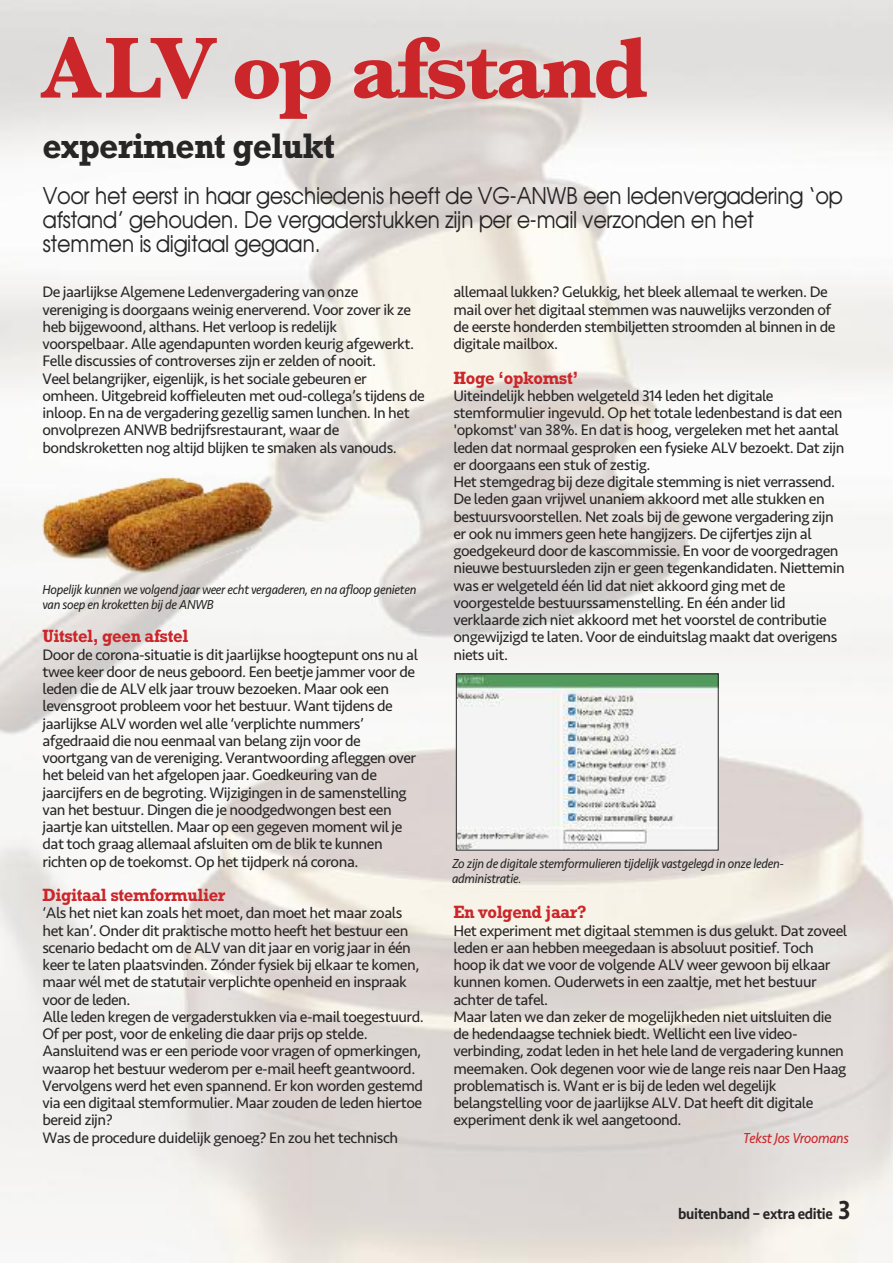
<style>
.page{position:relative;width:893px;height:1263px;background:#fff}
.page>*{position:absolute;margin:0;border:0;box-sizing:border-box;transform-origin:0 0}
.t1{font:700 90px "Baskerville";letter-spacing:-.04em;color:#cb262a}
.t2{font:700 36px "Rockwell";letter-spacing:-.02em;color:#272526;scale:.93 1}
.t3{font:22.5px/24px "Avant Garde";letter-spacing:-.02em;color:#272526;scale:.93 1}
.t4{font:700 18px "Rockwell";letter-spacing:-.02em;color:#cb262a;scale:.93 1}
.t5{font:15.75px/17.2px "Seravek";letter-spacing:-.03em;color:#272526}
.t6{font:500 15.75px "Seravek";letter-spacing:-.025em;color:#272526;scale:.93 1}
.t7{font:italic 15px "Seravek";letter-spacing:-.025em;color:#cb262a;scale:.93 1}
.t8{font:italic 13.5px/15px "Seravek";letter-spacing:-.025em;color:#272526;scale:.93 1}
.s1{font-size:27px}
</style>
<div class="page">
<img style="left:1px;top:0;width:892px;height:1263px">
<img style="left:43px;top:473px;width:229px;height:102px">
<img style="left:458px;top:675px;width:259px;height:173px">
<div style="left:456px;top:673px;width:263px;height:177px;border:1px solid #272526"></div>
<h1 class="t1" style="left:43px;top:14px;width:607px">ALV op afstand</h1>
<h2 class="t2" style="left:43px;top:125px;width:316px">experiment gelukt</h2>
<h3 class="t3" style="left:43px;top:184px;width:862px">Voor het eerst in haar geschiedenis heeft de VG-ANWB een ledenvergadering ‘op afstand’ gehouden. De vergaderstukken zijn per e-mail verzonden en het stemmen is digitaal gegaan.</h3>
<p class="t5" style="left:43px;top:283px;width:384px">De jaarlijkse Algemene Ledenvergadering van onze vereniging is doorgaans weinig enerverend. Voor zover ik ze heb bijgewoond, althans. Het verloop is redelijk voorspelbaar. Alle agendapunten worden keurig afgewerkt.<br>Felle discussies of controverses zijn er zelden of nooit.<br>Veel belangrijker, eigenlijk, is het sociale gebeuren er omheen. Uitgebreid koffieleuten met oud-collega’s tijdens de inloop. En na de vergadering gezellig samen lunchen. In het onvolprezen ANWB bedrijfsrestaurant, waar de bondskroketten nog altijd blijken te smaken als vanouds.</p>
<p class="t8" style="left:43px;top:582px;width:404px">Hopelijk kunnen we volgend jaar weer echt vergaderen, en na afloop genieten van soep en kroketten bij de ANWB</p>
<p class="t4" style="left:43px;top:626px;width:158px">Uitstel, geen afstel</p>
<p class="t5" style="left:43px;top:646px;width:377px">Door de corona-situatie is dit jaarlijkse hoogtepunt ons nu al twee keer door de neus geboord. Een beetje jammer voor de leden die de ALV elk jaar trouw bezoeken. Maar ook een levensgroot probleem voor het bestuur. Want tijdens de jaarlijkse ALV worden wel alle ‘verplichte nummers’ afgedraaid die nou eenmaal van belang zijn voor de voortgang van de vereniging. Verantwoording afleggen over het beleid van het afgelopen jaar. Goedkeuring van de jaarcijfers en de begroting. Wijzigingen in de samenstelling van het bestuur. Dingen die je noodgedwongen best een jaartje kan uitstellen. Maar op een gegeven moment wil je dat toch graag allemaal afsluiten om de blik te kunnen richten op de toekomst. Op het tijdperk ná corona.</p>
<p class="t4" style="left:43px;top:884px;width:198px">Digitaal stemformulier</p>
<p class="t5" style="left:42px;top:904px;width:383px">‘Als het niet kan zoals het moet, dan moet het maar zoals het kan’. Onder dit praktische motto heeft het bestuur een scenario bedacht om de ALV van dit jaar en vorig jaar in één keer te laten plaatsvinden. Zónder fysiek bij elkaar te komen, maar wél met de statutair verplichte openheid en inspraak voor de leden.<br>Alle leden kregen de vergaderstukken via e-mail toegestuurd.<br>Of per post, voor de enkeling die daar prijs op stelde.<br>Aansluitend was er een periode voor vragen of opmerkingen, waarop het bestuur wederom per e-mail heeft geantwoord.<br>Vervolgens werd het even spannend. Er kon worden gestemd via een digitaal stemformulier. Maar zouden de leden hiertoe bereid zijn?<br>Was de procedure duidelijk genoeg? En zou het technisch</p>
<p class="t5" style="left:453px;top:283px;width:383px">allemaal lukken? Gelukkig, het bleek allemaal te werken. De mail over het digitaal stemmen was nauwelijks verzonden of de eerste honderden stembiljetten stroomden al binnen in de digitale mailbox.</p>
<p class="t4" style="left:453px;top:367px;width:136px">Hoge ‘opkomst’</p>
<p class="t5" style="left:453px;top:387px;width:393px">Uiteindelijk hebben welgeteld 314 leden het digitale stemformulier ingevuld. Op het totale ledenbestand is dat een 'opkomst' van 38%. En dat is hoog, vergeleken met het aantal leden dat normaal gesproken een fysieke ALV bezoekt. Dat zijn er doorgaans een stuk of zestig.<br>Het stemgedrag bij deze digitale stemming is niet verrassend.<br>De leden gaan vrijwel unaniem akkoord met alle stukken en bestuursvoorstellen. Net zoals bij de gewone vergadering zijn er ook nu immers geen hete hangijzers. De cijfertjes zijn al goedgekeurd door de kascommissie. En voor de voorgedragen nieuwe bestuursleden zijn er geen tegenkandidaten. Niettemin was er welgeteld één lid dat niet akkoord ging met de voorgestelde bestuurssamenstelling. En één ander lid verklaarde zich niet akkoord met het voorstel de contributie ongewijzigd te laten. Voor de einduitslag maakt dat overigens niets uit.</p>
<p class="t8" style="left:452px;top:856px;width:358px">Zo zijn de digitale stemformulieren tijdelijk vastgelegd in onze leden&shy;administratie.</p>
<p class="t4" style="left:453px;top:902px;width:144px">En volgend jaar?</p>
<p class="t5" style="left:453px;top:922px;width:395px">Het experiment met digitaal stemmen is dus gelukt. Dat zoveel leden er aan hebben meegedaan is absoluut positief. Toch hoop ik dat we voor de volgende ALV weer gewoon bij elkaar kunnen komen. Ouderwets in een zaaltje, met het bestuur achter de tafel.<br>Maar laten we dan zeker de mogelijkheden niet uitsluiten die de hedendaagse techniek biedt. Wellicht een live video&shy;verbinding, zodat leden in het hele land de vergadering kunnen meemaken. Ook degenen voor wie de lange reis naar Den Haag problematisch is. Want er is bij de leden wel degelijk belangstelling voor de jaarlijkse ALV. Dat heeft dit digitale experiment denk ik wel aangetoond.</p>
<p class="t7" style="left:743px;top:1126px;width:115px">TekstJos Vroomans</p>
<p class="t6" style="left:678px;top:1204px;width:187px">buitenband – extra editie <span class="s1">3</span></p>
</div>
